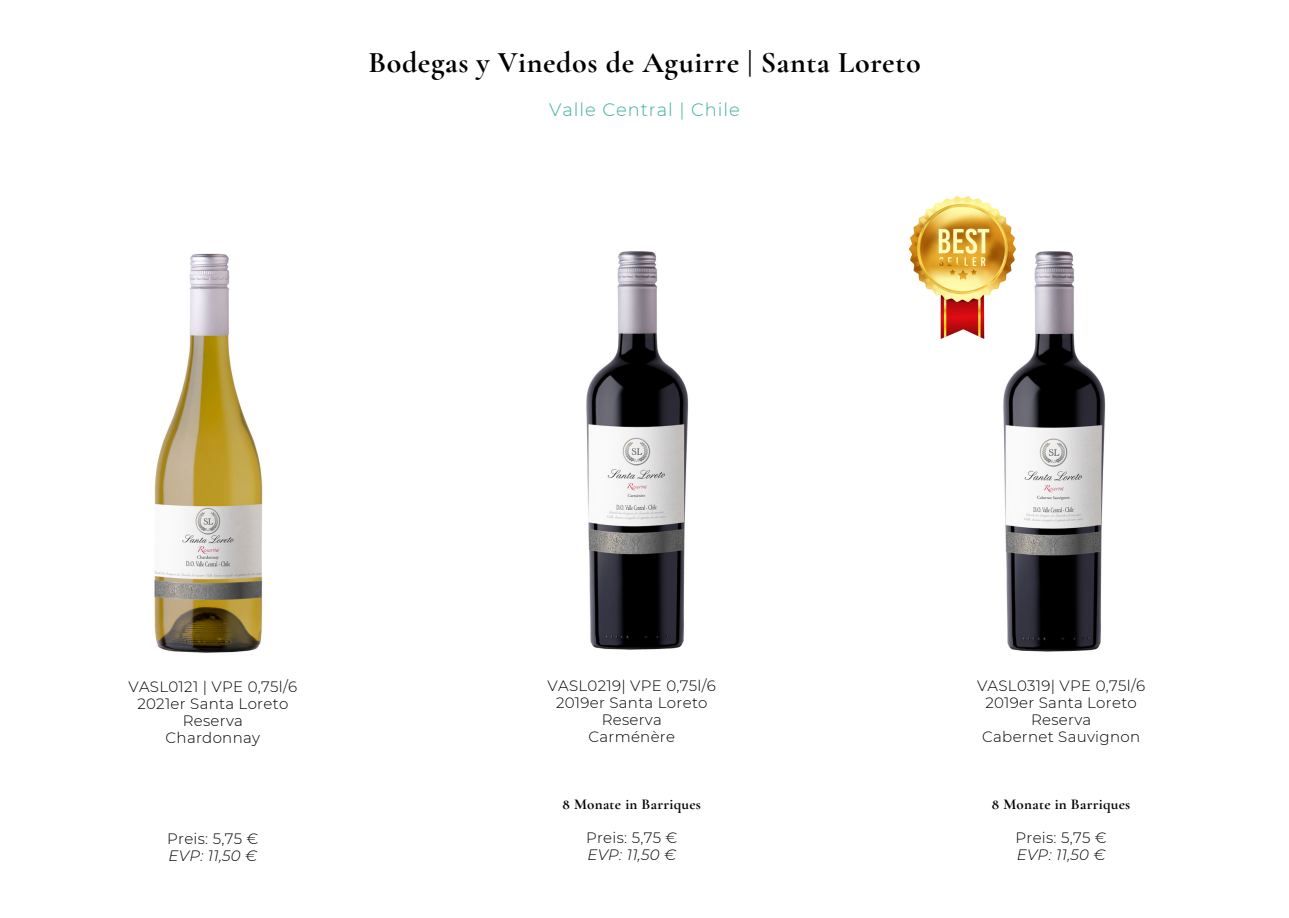
<style>
.page{position:relative;width:1289px;height:918px;background:#fff}
.page>*{position:absolute;margin:0;border:0;box-sizing:border-box;transform-origin:0 0}
.t1{font:700 30px "Cormorant Garamond";letter-spacing:.02em;color:#000}
.t2{font:300 18px "Montserrat";letter-spacing:.05em;color:#41ae9f}
.t3{font:300 15px "Montserrat";letter-spacing:.02em;color:#000}
.t4{font:700 15px "Cormorant Garamond";letter-spacing:.02em;color:#040406}
.t5{font:italic 300 15px "Montserrat";letter-spacing:.02em;color:#000}
</style>
<div class="page">
<img style="left:154px;top:253px;width:109px;height:400px">
<img style="left:586px;top:251px;width:103px;height:399px">
<img style="left:1003px;top:247px;width:103px;height:405px">
<img style="left:909px;top:197px;width:106px;height:142px">
<p class="t1" style="left:368px;top:44px;width:554px">Bodegas y Vinedos de Aguirre | Santa Loreto</p>
<p class="t2" style="left:549px;top:98px;width:192px">Valle Central | Chile</p>
<p class="t3" style="left:128px;top:678px;width:170px">VASL0121 | VPE 0,75l/6</p>
<p class="t3" style="left:137px;top:694px;width:152px">2021er Santa Loreto</p>
<p class="t3" style="left:183px;top:711px;width:62px">Reserva</p>
<p class="t3" style="left:165px;top:728px;width:96px">Chardonnay</p>
<p class="t3" style="left:167px;top:829px;width:93px">Preis: 5,75 €</p>
<p class="t5" style="left:168px;top:846px;width:90px">EVP: 11,50 €</p>
<p class="t3" style="left:547px;top:676px;width:170px">VASL0219| VPE 0,75l/6</p>
<p class="t3" style="left:556px;top:693px;width:153px">2019er Santa Loreto</p>
<p class="t3" style="left:601px;top:710px;width:62px">Reserva</p>
<p class="t3" style="left:588px;top:727px;width:88px">Carménère</p>
<p class="t4" style="left:562px;top:795px;width:140px">8 Monate in Barriques</p>
<p class="t3" style="left:586px;top:828px;width:93px">Preis: 5,75 €</p>
<p class="t5" style="left:587px;top:845px;width:90px">EVP: 11,50 €</p>
<p class="t3" style="left:976px;top:676px;width:170px">VASL0319| VPE 0,75l/6</p>
<p class="t3" style="left:985px;top:693px;width:153px">2019er Santa Loreto</p>
<p class="t3" style="left:1030px;top:710px;width:62px">Reserva</p>
<p class="t3" style="left:982px;top:727px;width:159px">Cabernet Sauvignon</p>
<p class="t4" style="left:991px;top:795px;width:140px">8 Monate in Barriques</p>
<p class="t3" style="left:1015px;top:828px;width:93px">Preis: 5,75 €</p>
<p class="t5" style="left:1016px;top:845px;width:90px">EVP: 11,50 €</p>
</div>
